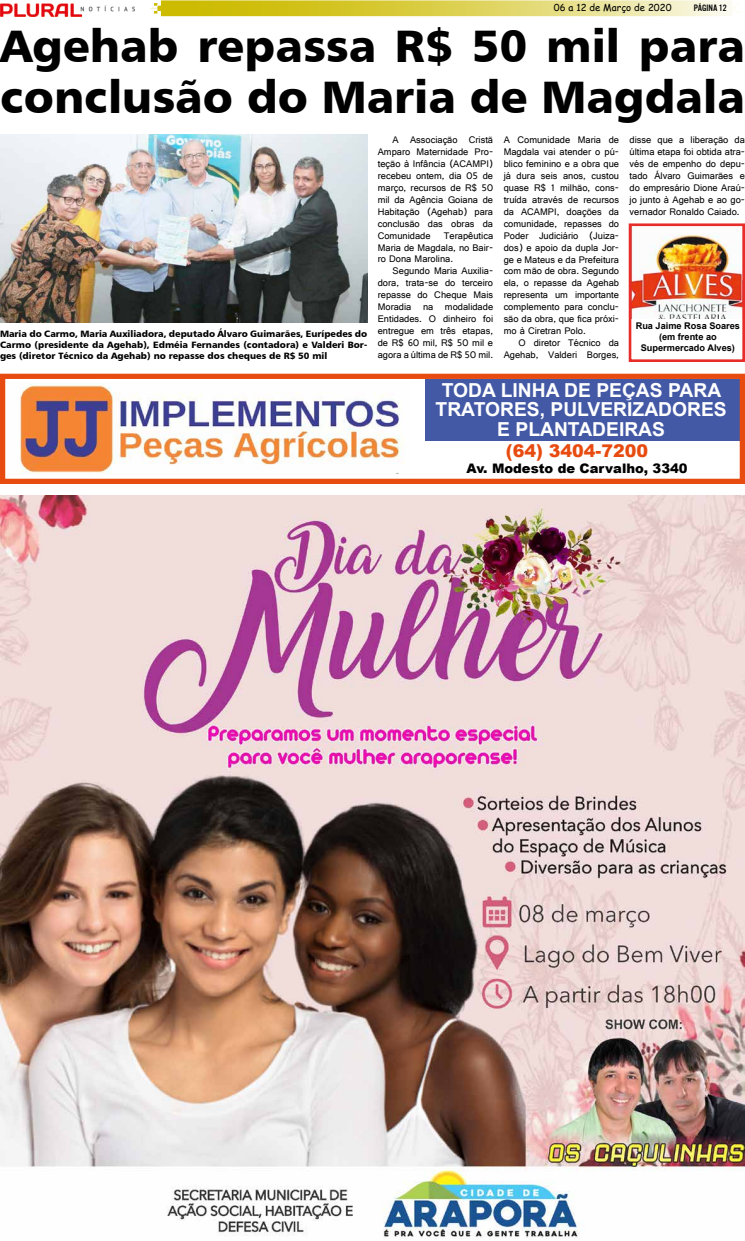
<style>
.page{position:relative;width:745px;height:1241px;background:#fff}
.page>*{position:absolute;margin:0;border:0;box-sizing:border-box;transform-origin:0 0}
.t1{font:45.5px/50.8px "Humanist 777 BT Black B";color:#000}
.t2{font:700 19.25px/19.2px "Arial";color:#fff;text-align:center}
.t3{font:900 17.5px "Arial";color:#e84b0f}
.t4{font:900 13.12px "Arial";color:#000}
.t5{font:10.06px/11.9px "Gautami";color:#000;text-align:justify}
.t6{font:9.62px "Comic Sans MS";color:#000}
.t7{font:9.62px "U.S.101";color:#000}
.t8{font:9.19px/11px "Humanist 777 BT Black B";color:#000;text-align:justify}
.t9{font:700 9.19px/11px "Arial";color:#000;text-align:center}
</style>
<div class="page">
<img style="left:0;top:3px;width:135px;height:14px">
<svg style="left:150px;top:0;width:582px;height:16px;background:#dfd462"></svg>
<img style="left:0;top:134px;width:367px;height:188px">
<img style="left:0;top:495px;width:744px;height:743px">
<div style="left:425px;top:379px;width:314px;height:61px;background:#4359a5"></div>
<div style="left:0;top:373px;width:744px;height:111px;border:5px solid #e84b0f"></div>
<img style="left:20px;top:383px;width:384px;height:91px">
<img style="left:632px;top:227px;width:108px;height:92px">
<div style="left:628px;top:223px;width:116px;height:139px;border:3px solid #e62d2a"></div>
<p class="t6" style="left:553px;top:1px;width:119px">06 a 12 de Março de 2020</p>
<p class="t7" style="left:693px;top:2px;width:35px">PÁGINa 12</p>
<h1 class="t1" style="left:0;top:19px;width:746px">Agehab repassa R$ 50 mil para conclusão do Maria de Magdala</h1>
<p class="t8" style="left:0;top:328px;width:368px">Maria do Carmo, Maria Auxiliadora, deputado Álvaro Guimarães, Eurípedes do Carmo (presidente da Agehab), Edméia Fernandes (contadora) e Valderi Bor&shy;ges (diretor Técnico da Agehab) no repasse dos cheques de R$ 50 mil</p>
<p class="t5" style="left:377px;top:134px;width:117px;text-indent:15px">A Associação Cristã Amparo Maternidade Pro&shy;teção à Infância (ACAMPI) recebeu ontem, dia 05 de março, recursos de R$ 50 mil da Agência Goiana de Habitação (Agehab) para conclusão das obras da Comunidade</p>
<p class="t5" style="left:377px;top:229px;width:117px;text-indent:66px">Terapêutica Maria de Magdala, no Bair&shy;ro Dona Marolina.</p>
<p class="t5" style="left:377px;top:265px;width:117px;text-indent:15px">Segundo Maria Auxilia&shy;dora, trata-se do terceiro repasse do Cheque Mais Moradia na modalidade Entidades. O dinheiro foi entregue em três etapas, de R$ 60 mil, R$ 50 mil e agora a última de R$ 50 mil.</p>
<p class="t5" style="left:503px;top:134px;width:117px">A Comunidade Maria de Magdala vai atender o pú&shy;blico feminino e a obra que já dura seis anos, custou quase R$ 1 milhão, cons&shy;truída através de recursos da ACAMPI, doações da comunidade, repasses do Poder Judiciário (Juiza&shy;dos) e apoio da dupla Jor&shy;ge e Mateus e da Prefeitura com mão de obra. Segundo ela, o repasse da Agehab representa um importante complemento para conclu&shy;são da obra, que fica próxi&shy;mo à Ciretran Polo.</p>
<p class="t5" style="left:503px;top:336px;width:117px;text-align:right">O diretor Técnico da<br>Agehab, Valderi Borges,</p>
<p class="t5" style="left:629px;top:134px;width:117px">disse que a liberação da última etapa foi obtida atra&shy;vés de empenho do depu&shy;tado Álvaro Guimarães e do empresário Dione Araú&shy;jo junto à Agehab e ao go&shy;vernador Ronaldo Caiado.</p>
<p class="t9" style="left:635px;top:321px;width:106px">Rua Jaime Rosa Soares (em frente ao<br>Supermercado Alves)</p>
<h2 class="t2" style="left:435px;top:381px;width:292px">TODA LINHA DE PEÇAS PARA<br>TRATORES, PULVERIZADORES<br>E PLANTADEIRAS</h2>
<h3 class="t3" style="left:505px;top:438px;width:143px">(64) 3404-7200</h3>
<h3 class="t4" style="left:466px;top:458px;width:222px">Av. Modesto de Carvalho, 3340</h3>
</div>
